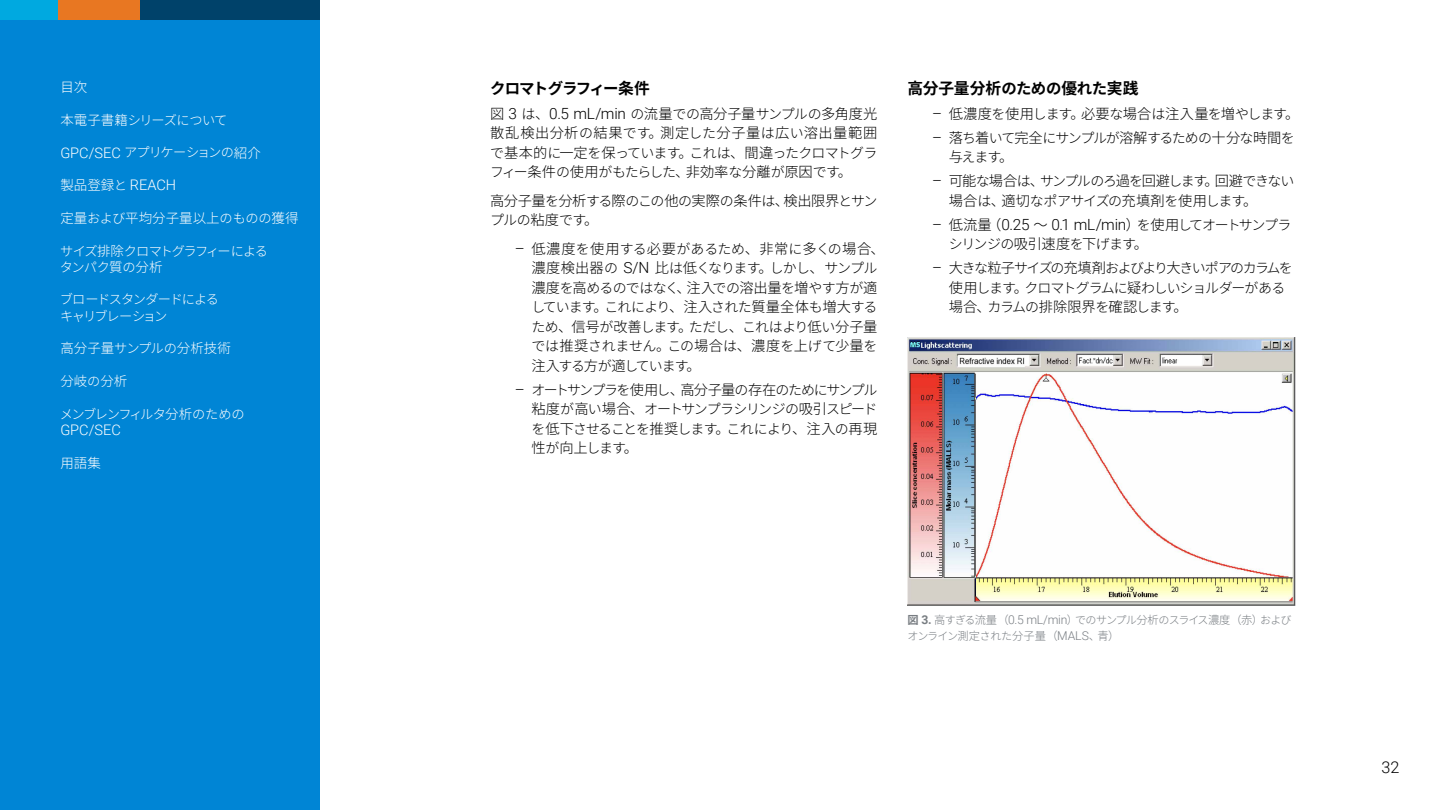
<style>
.page{position:relative;width:1440px;height:810px;background:#fff}
.page>*{position:absolute;margin:0;border:0;box-sizing:border-box;transform-origin:0 0}
.t1{font:300 16.2px "Roboto";color:#000}
.Heading2{font:700 15.75px "Noto Sans CJ Kjp";letter-spacing:-.005em;color:#000}
.Heading2-2{font:700 15.45px "Noto Sans CJ Kjp";letter-spacing:-.09em;color:#000}
.Bullets{font:300 15.38px "Roboto";letter-spacing:-.01em;color:#000}
.t2{font:300 14.55px "Roboto";color:#fff}
.Body{font:300 14.25px/19.5px "Noto Sans CJ Kjp";letter-spacing:.015em;color:#000}
.Bullets-2{font:300 14.25px "Noto Sans CJ Kjp";letter-spacing:.02em;color:#000}
.Body-2{font:300 14.25px "Noto Sans CJ Kjp";letter-spacing:-.025em;color:#000}
.Bullets-3{font:300 14.25px "Noto Sans CJ Kjp";letter-spacing:.055em;color:#000}
.Bullets-4{font:300 13.95px/19.5px "Noto Sans CJ Kjp";letter-spacing:-.085em;color:#000}
.Body-3{font:300 13.95px/19.5px "Noto Sans CJ Kjp";letter-spacing:-.065em;color:#000}
.Bullets-5{font:300 13.95px "Noto Sans CJ Kjp";letter-spacing:-.06em;color:#000}
.t3{font:300 13.5px "Noto Sans CJ Kjp";color:#fff}
.t4{font:300 13.2px/16.2px "Noto Sans CJ Kjp";letter-spacing:-.09em;color:#fff}
.t5{font:300 13.2px "Noto Sans CJ Kjp";letter-spacing:-.07em;color:#fff}
.BROCHURE_caption_gray{font:300 11.25px "Noto Sans CJ Kjp";color:#787d82}
.BROCHURE_caption_gray-2{font:300 11.02px "Noto Sans CJ Kjp";letter-spacing:-.075em;color:#787d82}
.s1{font-size:13.5px}
.s2{font-family:"Roboto";font-size:14.55px}
.s3{font-family:"Noto Sans CJ Kjp";font-size:13.5px}
.s4{font-family:"Noto Sans CJ Kjp";font-size:13.2px}
.s5{font-size:13.2px}
.s6{font-size:15.75px}
.s7{font-family:"Roboto";font-size:15.38px}
.s8{font-size:13.95px}
.s9{font-size:14.25px}
.s10{font-size:15.45px}
.s11{font-family:"Noto Sans CJ Kjp";font-size:14.25px}
.s12{font-family:"Noto Sans CJ Kjp";font-size:13.95px}
.s13{font-weight:700;font-size:11.25px}
.s14{font-family:"Roboto";font-weight:700;font-size:12.15px}
.s15{font-size:11.25px}
.s16{font-family:"Roboto";font-size:12.15px}
.s17{font-size:11.02px}
</style>
<div class="page">
<div style="left:0;top:0;width:320px;height:810px;background:#0085d5"></div>
<div style="left:0;top:0;width:320px;height:20px;background:#00426a"></div>
<div style="left:0;top:0;width:81px;height:20px;background:#00a9e0"></div>
<div style="left:59px;top:0;width:81px;height:20px;background:#e87722"></div>
<img style="left:908px;top:337px;width:388px;height:269px">
<p class="t3" style="left:60px;top:80px;width:28px">目次</p>
<p class="t5" style="left:60px;top:113px;width:169px"><span class="s1">本電子書籍</span>シリーズについて</p>
<p class="t5" style="left:60px;top:145px;width:202px"><span class="s2">GPC/SEC</span> アプリケーションの<span class="s1">紹介</span></p>
<p class="t2" style="left:60px;top:175px;width:117px"><span class="s3">製品登録</span><span class="s4">と</span> REACH</p>
<p class="t3" style="left:60px;top:210px;width:240px">定量<span class="s5">および</span>平均分子量以上<span class="s5">のものの</span>獲得</p>
<p class="t4" style="left:60px;top:243px;width:210px">サイズ<span class="s1">排除</span>クロマトグラフィーによるタンパク<span class="s1">質</span>の<span class="s1">分析</span></p>
<p class="t4" style="left:60px;top:292px;width:161px">ブロードスタンダードによるキャリブレーション</p>
<p class="t3" style="left:60px;top:341px;width:172px">高分子量<span class="s5">サンプルの</span>分析技術</p>
<p class="t3" style="left:60px;top:374px;width:69px">分岐<span class="s5">の</span>分析</p>
<p class="t4" style="left:60px;top:406px;width:186px">メンブレンフィルタ<span class="s1">分析</span>のための</p>
<p class="t2" style="left:60px;top:420px;width:62px">GPC/SEC</p>
<p class="t3" style="left:60px;top:455px;width:42px">用語集</p>
<p class="Heading2-2" style="left:490px;top:79px;width:161px">クロマトグラフィー<span class="s6">条件</span></p>
<p class="Body" style="left:490px;top:104px;width:389px">図 <span class="s7">3</span> <span class="s8">は</span>、<span class="s7">0.5 mL/min</span> <span class="s8">の</span>流量<span class="s8">での</span>高分子量<span class="s8">サンプルの</span>多角度光散乱検出分析<span class="s8">の</span>結果<span class="s8">です</span>。測定<span class="s8">した</span>分子量<span class="s8">は</span>広<span class="s8">い</span>溶出量範囲</p>
<p class="Body-3" style="left:490px;top:143px;width:389px">で<span class="s9">基本的</span>に<span class="s9">一定</span>を<span class="s9">保</span>っています<span class="s9">。</span>これは<span class="s9">、間違</span>ったクロマトグラフィー<span class="s9">条件</span>の<span class="s9">使用</span>がもたらした<span class="s9">、非効率</span>な<span class="s9">分離</span>が<span class="s9">原因</span>です<span class="s9">。</span></p>
<p class="Body-2" style="left:490px;top:193px;width:389px">高分子量<span class="s8">を</span>分析<span class="s8">する</span>際<span class="s8">のこの</span>他<span class="s8">の</span>実際<span class="s8">の</span>条件<span class="s8">は</span>、検出限界<span class="s8">とサン</span></p>
<p class="Body-3" style="left:490px;top:211px;width:110px">プルの<span class="s9">粘度</span>です<span class="s9">。</span></p>
<p class="Bullets-3" style="left:515px;top:241px;width:371px"><span class="s7">–</span> 低濃度<span class="s8">を</span>使用<span class="s8">する</span>必要<span class="s8">があるため</span>、非常<span class="s8">に</span>多<span class="s8">くの</span>場合、</p>
<p class="Bullets-4" style="left:531px;top:259px;width:348px;text-align:justify"><span class="s9">濃度検出器</span>の <span class="s7">S/N</span> <span class="s9">比</span>は<span class="s9">低</span>くなります<span class="s9">。</span>しかし<span class="s9">、</span>サンプル<span class="s9">濃度</span>を<span class="s9">高</span>めるのではなく<span class="s9">、注入</span>での<span class="s9">溶出量</span>を<span class="s9">増</span>やす<span class="s9">方</span>が<span class="s9">適</span>しています<span class="s9">。</span>これにより<span class="s9">、注入</span>された<span class="s9">質量全体</span>も<span class="s9">増大</span>するため<span class="s9">、信号</span>が<span class="s9">改善</span>します<span class="s9">。</span>ただし<span class="s9">、</span>これはより<span class="s9">低</span>い<span class="s9">分子量</span>では<span class="s9">推奨</span>されません<span class="s9">。</span>この<span class="s9">場合</span>は<span class="s9">、濃度</span>を<span class="s9">上</span>げて<span class="s9">少量</span>を<span class="s9">注入</span>する<span class="s9">方</span>が<span class="s9">適</span>しています<span class="s9">。</span></p>
<p class="Bullets-4" style="left:531px;top:380px;width:348px;text-align:justify;text-indent:-16px"><span class="s7">–</span> オートサンプラを<span class="s9">使用</span>し<span class="s9">、高分子量</span>の<span class="s9">存在</span>のためにサンプル<span class="s9">粘度</span>が<span class="s9">高</span>い<span class="s9">場合、</span>オートサンプラシリンジの<span class="s9">吸引</span>スピードを<span class="s9">低下</span>させることを<span class="s9">推奨</span>します<span class="s9">。</span>これにより<span class="s9">、注入</span>の<span class="s9">再現</span></p>
<p class="Bullets-2" style="left:531px;top:440px;width:108px">性<span class="s8">が</span>向上<span class="s8">します</span>。</p>
<p class="Heading2" style="left:908px;top:79px;width:232px">高分子量分析<span class="s10">のための</span>優<span class="s10">れた</span>実践</p>
<p class="Bullets-2" style="left:932px;top:106px;width:368px"><span class="s7">–</span> 低濃度<span class="s8">を</span>使用<span class="s8">します</span>。必要<span class="s8">な</span>場合<span class="s8">は</span>注入量<span class="s8">を</span>増<span class="s8">やします</span>。</p>
<p class="Bullets-4" style="left:949px;top:128px;width:348px;text-indent:-16px"><span class="s7">–</span> <span class="s9">落</span>ち<span class="s9">着</span>いて<span class="s9">完全</span>にサンプルが<span class="s9">溶解</span>するための<span class="s9">十分</span>な<span class="s9">時間</span>を<span class="s9">与</span>えます<span class="s9">。</span></p>
<p class="Bullets-4" style="left:949px;top:172px;width:347px;text-indent:-16px"><span class="s7">–</span> <span class="s9">可能</span>な<span class="s9">場合</span>は<span class="s9">、</span>サンプルのろ<span class="s9">過</span>を<span class="s9">回避</span>します<span class="s9">。回避</span>できない<span class="s9">場合</span>は<span class="s9">、適切</span>なポアサイズの<span class="s9">充填剤</span>を<span class="s9">使用</span>します<span class="s9">。</span></p>
<p class="Bullets" style="left:932px;top:214px;width:361px">– <span class="s11">低流量（</span>0.25 <span class="s11">～</span> 0.1 mL/min<span class="s11">）</span><span class="s12">を</span><span class="s11">使用</span><span class="s12">してオートサンプラ</span></p>
<p class="Bullets-5" style="left:949px;top:236px;width:201px">シリンジの<span class="s9">吸引速度</span>を<span class="s9">下</span>げます<span class="s9">。</span></p>
<p class="Bullets-4" style="left:949px;top:259px;width:346px;text-indent:-16px"><span class="s7">–</span> <span class="s9">大</span>きな<span class="s9">粒子</span>サイズの<span class="s9">充填剤</span>およびより<span class="s9">大</span>きいポアのカラムを<span class="s9">使用</span>します<span class="s9">。</span>クロマトグラムに<span class="s9">疑</span>わしいショルダーがある</p>
<p class="Bullets-2" style="left:949px;top:299px;width:241px">場合、<span class="s8">カラムの</span>排除限界<span class="s8">を</span>確認<span class="s8">します</span>。</p>
<p class="BROCHURE_caption_gray-2" style="left:908px;top:614px;width:386px"><span class="s13">図</span> <span class="s14">3.</span> <span class="s15">高</span>すぎる<span class="s15">流量（</span><span class="s16">0.5 mL/min</span><span class="s15">）</span>でのサンプル<span class="s15">分析</span>のスライス<span class="s15">濃度（赤）</span>および</p>
<p class="BROCHURE_caption_gray" style="left:907px;top:630px;width:213px"><span class="s17">オンライン</span>測定<span class="s17">された</span>分子量（<span class="s16">MALS</span>、青）</p>
<p class="t1" style="left:1382px;top:756px;width:19px">32</p>
</div>
